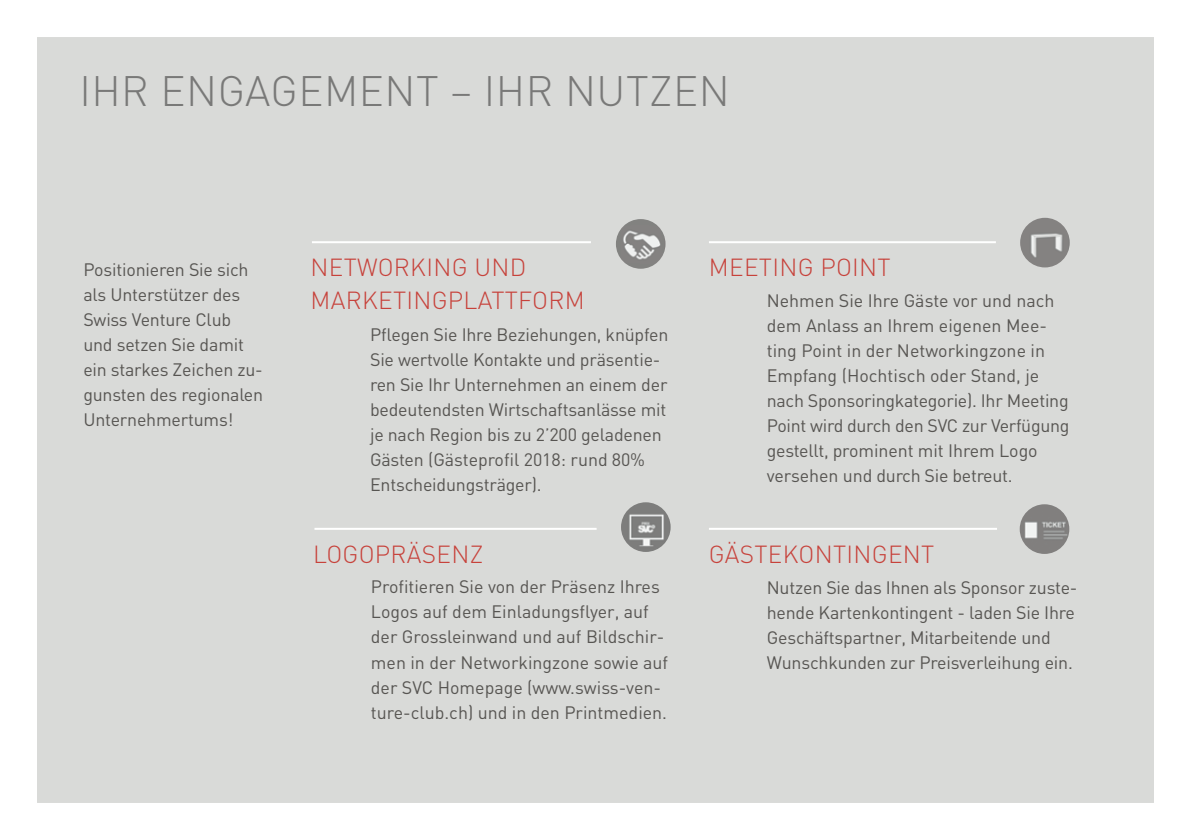
<style>
.page{position:relative;width:1191px;height:840px;background:#fff}
.page>*{position:absolute;margin:0;border:0;box-sizing:border-box;transform-origin:0 0}
.t1{font:300 42px "DIN";letter-spacing:.01em;color:#797978}
.t2{font:300 24.4px/33px "DIN";letter-spacing:.01em;color:#c7423b}
.t3{font:17.8px/25px "DIN";letter-spacing:-.01em;color:#575552}
</style>
<div class="page">
<div style="left:19px;top:16px;width:1152px;height:805px;background:#d9dad8"></div>
<div style="left:0;top:0;width:1191px;height:839px;border:37px solid #fff"></div>
<hr style="left:314px;top:527px;width:282px;height:2px;background:#fff">
<hr style="left:312px;top:241px;width:279px;height:2px;background:#fff">
<hr style="left:709px;top:241px;width:287px;height:2px;background:#fff">
<hr style="left:709px;top:527px;width:288px;height:2px;background:#fff">
<img style="left:616px;top:219px;width:49px;height:49px;border-radius:25px">
<img style="left:621px;top:502px;width:49px;height:49px;border-radius:25px">
<img style="left:1020px;top:218px;width:49px;height:49px;border-radius:25px">
<img style="left:1019px;top:504px;width:50px;height:49px;border-radius:25px">
<h1 class="t1" style="left:79px;top:65px;width:652px">IHR ENGAGEMENT – IHR NUTZEN</h1>
<p class="t3" style="left:83px;top:256px;width:181px">Positionieren Sie sich als Unterstützer des<br>Swiss Venture Club und setzen Sie damit ein starkes Zeichen zu&shy;gunsten des regionalen<br>Unternehmertums!</p>
<h2 class="t2" style="left:310px;top:250px;width:276px">NETWORKING UND<br>MARKETINGPLATTFORM</h2>
<p class="t3" style="left:370px;top:321px;width:300px">Pflegen Sie Ihre Beziehungen, knüpfen Sie wertvolle Kontakte und präsentie&shy;ren Sie Ihr Unternehmen an einem der bedeutendsten Wirtschaftsanlässe mit je nach Region bis zu 2’200 geladenen Gästen (Gästeprofil 2018: rund 80% Entscheidungsträger).</p>
<h2 class="t2" style="left:313px;top:536px;width:172px">LOGOPRÄSENZ</h2>
<p class="t3" style="left:371px;top:573px;width:299px">Profitieren Sie von der Präsenz Ihres Logos auf dem Einladungsflyer, auf der Grossleinwand und auf Bildschir&shy;men in der Networkingzone sowie auf der SVC Homepage (www.swiss-ven&shy;ture-club.ch) und in den Printmedien.</p>
<h2 class="t2" style="left:709px;top:250px;width:183px">MEETING POINT</h2>
<p class="t3" style="left:766px;top:287px;width:304px">Nehmen Sie Ihre Gäste vor und nach dem Anlass an Ihrem eigenen Mee&shy;ting Point in der Networkingzone in Empfang (Hochtisch oder Stand, je nach Sponsoringkategorie). Ihr Meeting Point wird durch den SVC zur Verfügung gestellt, prominent mit Ihrem Logo versehen und durch Sie betreut.</p>
<h2 class="t2" style="left:709px;top:537px;width:227px">GÄSTEKONTINGENT</h2>
<p class="t3" style="left:766px;top:574px;width:312px">Nutzen Sie das Ihnen als Sponsor zuste&shy;hende Kartenkontingent - laden Sie Ihre Geschäftspartner, Mitarbeitende und Wunschkunden zur Preisverleihung ein.</p>
</div>
